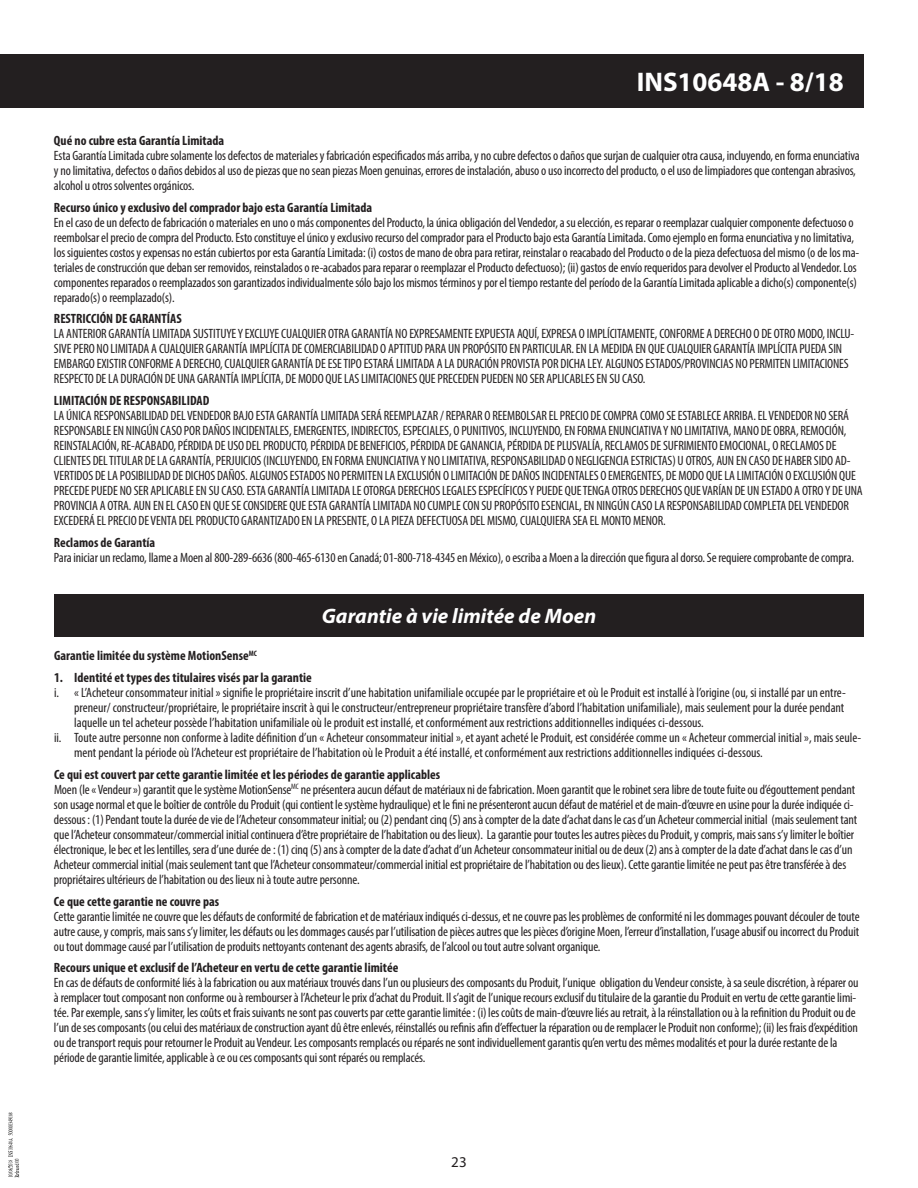
<style>
.page{position:relative;width:918px;height:1188px;background:#fff}
.page>*{position:absolute;margin:0;border:0;box-sizing:border-box;transform-origin:0 0}
.t1{font:700 27px "Myriad Pro";color:#fff}
.t2{font:italic 700 21px "Myriad Pro";color:#fff}
.t3{font:15px "Myriad Pro";color:#231f20}
.t4{font:condensed 13.5px/15px "Myriad Pro";letter-spacing:-.01em;color:#231f20}
.t5{font:700 condensed 13.5px "Myriad Pro";color:#231f20}
.s1{font-weight:700}
</style>
<div class="page">
<div style="left:0;top:54px;width:864px;height:54px;background:#231f20"></div>
<div style="left:54px;top:594px;width:810px;height:43px;background:#231f20"></div>
<svg style="left:8px;top:1113px;width:11px;height:64px"></svg>
<h1 class="t1" style="left:637px;top:64px;width:209px">INS10648A - 8/18</h1>
<p class="t5" style="left:54px;top:132px;width:172px">Qué no cubre esta Garantía Limitada</p>
<p class="t4" style="left:54px;top:148px;width:807px">Esta Garantía Limitada cubre solamente los defectos de materiales y fabricación especificados más arriba, y no cubre defectos o daños que surjan de cualquier otra causa, incluyendo, en forma enunciativa y no limitativa, defectos o daños debidos al uso de piezas que no sean piezas Moen genuinas, errores de instalación, abuso o uso incorrecto del producto, o el uso de limpiadores que contengan abrasivos, alcohol u otros solventes orgánicos.</p>
<p class="t5" style="left:54px;top:199px;width:320px">Recurso único y exclusivo del comprador bajo esta Garantía Limitada</p>
<p class="t4" style="left:54px;top:215px;width:807px">En el caso de un defecto de fabricación o materiales en uno o más componentes del Producto, la única obligación del Vendedor, a su elección, es reparar o reemplazar cualquier componente defectuoso o reembolsar el precio de compra del Producto. Esto constituye el único y exclusivo recurso del comprador para el Producto bajo esta Garantía Limitada. Como ejemplo en forma enunciativa y no limitativa, los siguientes costos y expensas no están cubiertos por esta Garantía Limitada: (i) costos de mano de obra para retirar, reinstalar o reacabado del Producto o de la pieza defectuosa del mismo (o de los ma&shy;teriales de construcción que deban ser removidos, reinstalados o re-acabados para reparar o reemplazar el Producto defectuoso); (ii) gastos de envío requeridos para devolver el Producto al Vendedor. Los componentes reparados o reemplazados son garantizados individualmente sólo bajo los mismos términos y por el tiempo restante del período de la Garantía Limitada aplicable a dicho(s) componente(s) reparado(s) o reemplazado(s).</p>
<p class="t5" style="left:54px;top:310px;width:129px">RESTRICCIÓN DE GARANTÍAS</p>
<p class="t4" style="left:54px;top:326px;width:802px">LA ANTERIOR GARANTÍA LIMITADA SUSTITUYE Y EXCLUYE CUALQUIER OTRA GARANTÍA NO EXPRESAMENTE EXPUESTA AQUÍ, EXPRESA O IMPLÍCITAMENTE, CONFORME A DERECHO O DE OTRO MODO, INCLU-SIVE PERO NO LIMITADA A CUALQUIER GARANTÍA IMPLÍCITA DE COMERCIABILIDAD O APTITUD PARA UN PROPÓSITO EN PARTICULAR. EN LA MEDIDA EN QUE CUALQUIER GARANTÍA IMPLÍCITA PUEDA SIN EMBARGO EXISTIR CONFORME A DERECHO, CUALQUIER GARANTÍA DE ESE TIPO ESTARÁ LIMITADA A LA DURACIÓN PROVISTA POR DICHA LEY. ALGUNOS ESTADOS/PROVINCIAS NO PERMITEN LIMITACIONES RESPECTO DE LA DURACIÓN DE UNA GARANTÍA IMPLÍCITA, DE MODO QUE LAS LIMITACIONES QUE PRECEDEN PUEDEN NO SER APLICABLES EN SU CASO.</p>
<p class="t5" style="left:54px;top:392px;width:157px">LIMITACIÓN DE RESPONSABILIDAD</p>
<p class="t4" style="left:54px;top:408px;width:810px">LA ÚNICA RESPONSABILIDAD DEL VENDEDOR BAJO ESTA GARANTÍA LIMITADA SERÁ REEMPLAZAR / REPARAR O REEMBOLSAR EL PRECIO DE COMPRA COMO SE ESTABLECE ARRIBA. EL VENDEDOR NO SERÁ RESPONSABLE EN NINGÚN CASO POR DAÑOS INCIDENTALES, EMERGENTES, INDIRECTOS, ESPECIALES, O PUNITIVOS, INCLUYENDO, EN FORMA ENUNCIATIVA Y NO LIMITATIVA, MANO DE OBRA, REMOCIÓN, REINSTALACIÓN, RE-ACABADO, PÉRDIDA DE USO DEL PRODUCTO, PÉRDIDA DE BENEFICIOS, PÉRDIDA DE GANANCIA, PÉRDIDA DE PLUSVALÍA, RECLAMOS DE SUFRIMIENTO EMOCIONAL, O RECLAMOS DE CLIENTES DEL TITULAR DE LA GARANTÍA, PERJUICIOS (INCLUYENDO, EN FORMA ENUNCIATIVA Y NO LIMITATIVA, RESPONSABILIDAD O NEGLIGENCIA ESTRICTAS) U OTROS, AUN EN CASO DE HABER SIDO AD-VERTIDOS DE LA POSIBILIDAD DE DICHOS DAÑOS. ALGUNOS ESTADOS NO PERMITEN LA EXCLUSIÓN O LIMITACIÓN DE DAÑOS INCIDENTALES O EMERGENTES, DE MODO QUE LA LIMITACIÓN O EXCLUSIÓN QUE PRECEDE PUEDE NO SER APLICABLE EN SU CASO. ESTA GARANTÍA LIMITADA LE OTORGA DERECHOS LEGALES ESPECÍFICOS Y PUEDE QUE TENGA OTROS DERECHOS QUE VARÍAN DE UN ESTADO A OTRO Y DE UNA PROVINCIA A OTRA. AUN EN EL CASO EN QUE SE CONSIDERE QUE ESTA GARANTÍA LIMITADA NO CUMPLE CON SU PROPÓSITO ESENCIAL, EN NINGÚN CASO LA RESPONSABILIDAD COMPLETA DEL VENDEDOR EXCEDERÁ EL PRECIO DE VENTA DEL PRODUCTO GARANTIZADO EN LA PRESENTE, O LA PIEZA DEFECTUOSA DEL MISMO, CUALQUIERA SEA EL MONTO MENOR.</p>
<p class="t5" style="left:54px;top:534px;width:103px">Reclamos de Garantía</p>
<p class="t4" style="left:54px;top:550px;width:802px">Para iniciar un reclamo, llame a Moen al 800-289-6636 (800-465-6130 en Canadá; 01-800-718-4345 en México), o escriba a Moen a la dirección que figura al dorso. Se requiere comprobante de compra.</p>
<h2 class="t2" style="left:322px;top:603px;width:276px">Garantie à vie limitée de Moen</h2>
<p class="t5" style="left:54px;top:647px;width:204px">Garantie limitée du système MotionSense<sup>MC</sup></p>
<p class="t5" style="left:54px;top:669px;width:259px">1. Identité et types des titulaires visés par la garantie</p>
<p class="t4" style="left:54px;top:685px;width:793px">i. « L’Acheteur consommateur initial » signifie le propriétaire inscrit d’une habitation unifamiliale occupée par le propriétaire et où le Produit est installé à l’origine (ou, si installé par un entre-</p>
<p class="t4" style="left:74px;top:700px;width:772px">preneur/ constructeur/propriétaire, le propriétaire inscrit à qui le constructeur/entrepreneur propriétaire transfère d’abord l’habitation unifamiliale), mais seulement pour la durée pendant</p>
<p class="t4" style="left:74px;top:715px;width:631px">laquelle un tel acheteur possède l’habitation unifamiliale où le produit est installé, et conformément aux restrictions additionnelles indiquées ci-dessous.</p>
<p class="t4" style="left:54px;top:730px;width:809px">ii. Toute autre personne non conforme à ladite définition d’un « Acheteur consommateur initial », et ayant acheté le Produit, est considérée comme un « Acheteur commercial initial », mais seule-</p>
<p class="t4" style="left:74px;top:745px;width:690px">ment pendant la période où l’Acheteur est propriétaire de l’habitation où le Produit a été installé, et conformément aux restrictions additionnelles indiquées ci-dessous.</p>
<p class="t4" style="left:54px;top:767px;width:805px"><span class="s1">Ce qui est couvert par cette garantie limitée et les périodes de garantie applicables<br></span>Moen (le « Vendeur ») garantit que le système MotionSense<sup>MC</sup> ne présentera aucun défaut de matériaux ni de fabrication. Moen garantit que le robinet sera libre de toute fuite ou d’égouttement pendant son usage normal et que le boîtier de contrôle du Produit (qui contient le système hydraulique) et le fini ne présenteront aucun défaut de matériel et de main-d’œuvre en usine pour la durée indiquée ci&shy;dessous : (1) Pendant toute la durée de vie de l’Acheteur consommateur initial; ou (2) pendant cinq (5) ans à compter de la date d’achat dans le cas d’un Acheteur commercial initial (mais seulement tant que l’Acheteur consommateur/commercial initial continuera d’être propriétaire de l’habitation ou des lieux). La garantie pour toutes les autres pièces du Produit, y compris, mais sans s’y limiter le boîtier électronique, le bec et les lentilles, sera d’une durée de : (1) cinq (5) ans à compter de la date d’achat d’un Acheteur consommateur initial ou de deux (2) ans à compter de la date d’achat dans le cas d’un Acheteur commercial initial (mais seulement tant que l’Acheteur consommateur/commercial initial est propriétaire de l’habitation ou des lieux). Cette garantie limitée ne peut pas être transférée à des propriétaires ultérieurs de l’habitation ou des lieux ni à toute autre personne.</p>
<p class="t5" style="left:54px;top:893px;width:167px">Ce que cette garantie ne couvre pas</p>
<p class="t4" style="left:54px;top:908px;width:807px;text-align:justify">Cette garantie limitée ne couvre que les défauts de conformité de fabrication et de matériaux indiqués ci-dessus, et ne couvre pas les problèmes de conformité ni les dommages pouvant découler de toute autre cause, y compris, mais sans s’y limiter, les défauts ou les dommages causés par l’utilisation de pièces autres que les pièces d’origine Moen, l’erreur d’installation, l’usage abusif ou incorrect du Produit ou tout dommage causé par l’utilisation de produits nettoyants contenant des agents abrasifs, de l’alcool ou tout autre solvant organique.</p>
<p class="t5" style="left:54px;top:959px;width:346px">Recours unique et exclusif de l’Acheteur en vertu de cette garantie limitée</p>
<p class="t4" style="left:54px;top:975px;width:806px">En cas de défauts de conformité liés à la fabrication ou aux matériaux trouvés dans l’un ou plusieurs des composants du Produit, l’unique obligation du Vendeur consiste, à sa seule discrétion, à réparer ou à remplacer tout composant non conforme ou à rembourser à l’Acheteur le prix d’achat du Produit. Il s’agit de l’unique recours exclusif du titulaire de la garantie du Produit en vertu de cette garantie limi&shy;tée. Par exemple, sans s’y limiter, les coûts et frais suivants ne sont pas couverts par cette garantie limitée : (i) les coûts de main-d’œuvre liés au retrait, à la réinstallation ou à la refinition du Produit ou de l’un de ses composants (ou celui des matériaux de construction ayant dû être enlevés, réinstallés ou refinis afin d’effectuer la réparation ou de remplacer le Produit non conforme); (ii) les frais d’expédition ou de transport requis pour retourner le Produit au Vendeur. Les composants remplacés ou réparés ne sont individuellement garantis qu’en vertu des mêmes modalités et pour la durée restante de la période de garantie limitée, applicable à ce ou ces composants qui sont réparés ou remplacés.</p>
<p class="t3" style="left:451px;top:1152px;width:17px">23</p>
</div>
